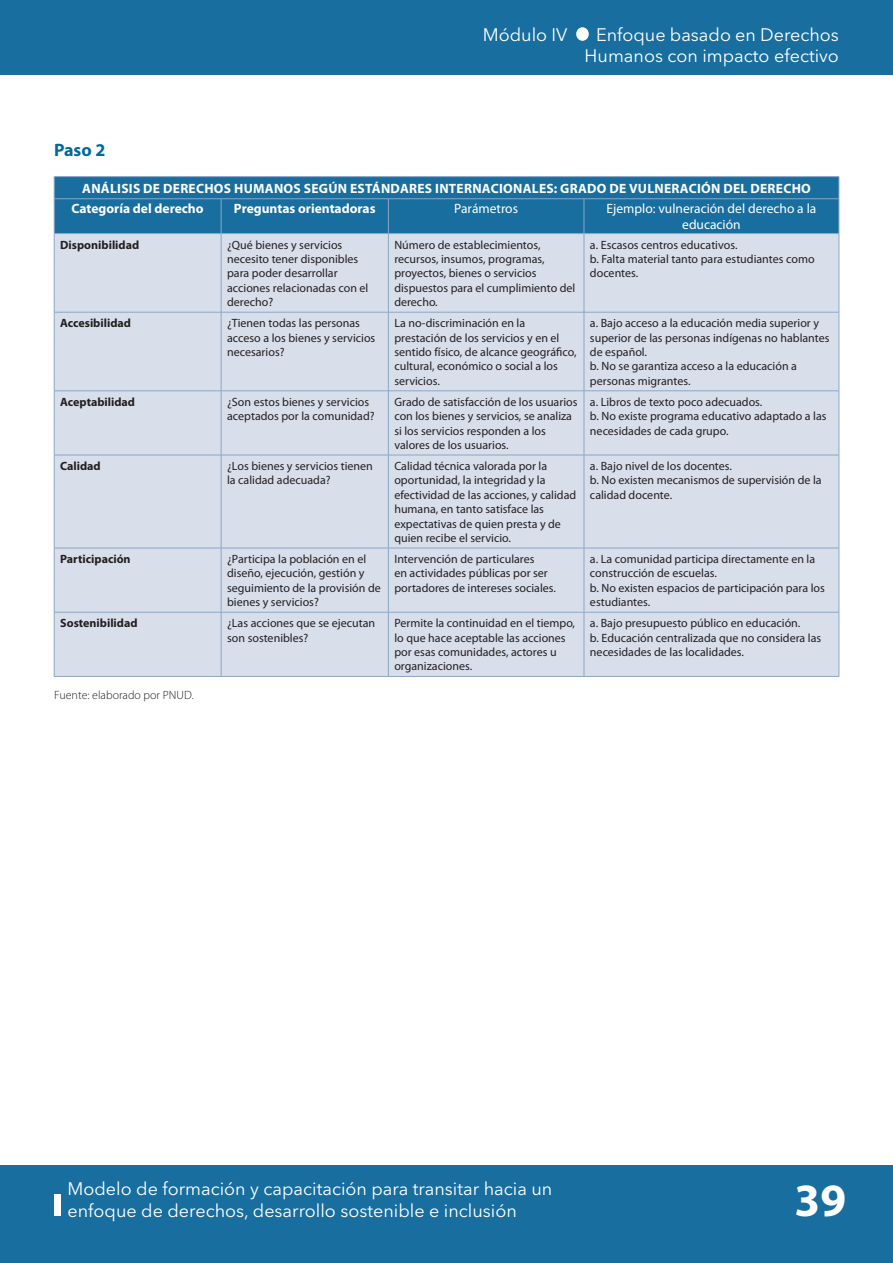
<style>
.page{position:relative;width:893px;height:1263px;background:#176e9f}
.page>*{position:absolute;margin:0;border:0;box-sizing:border-box;transform-origin:0 0}
.t1{font:700 46.5px "Myriad Pro";color:#fff}
.t2{font:18px/21.6px "Avenir Next LT Pro";color:#fff}
.t3{font:700 18px "Myriad Pro";color:#00699e}
.t4{font:700 13.5px "Myriad Pro";letter-spacing:.02em;color:#fff}
.t5{font:13.5px/16.2px "Myriad Pro";color:#fff;text-align:center}
.t6{font:700 13.5px "Myriad Pro";color:#fff}
.t7{font:12px/14.4px "Myriad Pro";color:#231f20}
.t8{font:700 12px "Myriad Pro";color:#231f20}
.t9{font:300 12px "Myriad Pro";color:#231f20}
</style>
<div class="page">
<div style="left:0;top:75px;width:893px;height:1090px;background:#fff"></div>
<div style="left:54px;top:1194px;width:7px;height:22px;background:#fff"></div>
<div style="left:576px;top:27px;width:13px;height:14px;background:#fff;border-radius:50%"></div>
<div style="left:55px;top:234px;width:784px;height:442px;background:#d8dfeb"></div>
<hr style="left:54px;top:176px;width:167px;height:1px;background:#8ba6c6">
<hr style="left:221px;top:176px;width:167px;height:1px;background:#8ba6c6">
<hr style="left:388px;top:176px;width:196px;height:1px;background:#8ba6c6">
<hr style="left:584px;top:176px;width:255px;height:1px;background:#8ba6c6">
<div style="left:54px;top:177px;width:786px;height:57px;background:#176e9f"></div>
<hr style="left:54px;top:198px;width:167px;height:1px;background:#8ba6c6">
<hr style="left:54px;top:199px;width:1px;height:34px;background:#8ba6c6">
<hr style="left:221px;top:198px;width:167px;height:1px;background:#8ba6c6">
<hr style="left:221px;top:199px;width:1px;height:34px;background:#8ba6c6">
<hr style="left:388px;top:198px;width:196px;height:1px;background:#8ba6c6">
<hr style="left:388px;top:199px;width:1px;height:34px;background:#8ba6c6">
<hr style="left:584px;top:198px;width:255px;height:1px;background:#8ba6c6">
<hr style="left:584px;top:199px;width:1px;height:34px;background:#8ba6c6">
<hr style="left:839px;top:199px;width:1px;height:34px;background:#8ba6c6">
<hr style="left:54px;top:233px;width:167px;height:1px;background:#8ba6c6">
<hr style="left:54px;top:234px;width:1px;height:78px;background:#8ba6c6">
<hr style="left:221px;top:233px;width:167px;height:1px;background:#8ba6c6">
<hr style="left:221px;top:234px;width:1px;height:78px;background:#8ba6c6">
<hr style="left:388px;top:233px;width:196px;height:1px;background:#8ba6c6">
<hr style="left:388px;top:234px;width:1px;height:78px;background:#8ba6c6">
<hr style="left:584px;top:233px;width:255px;height:1px;background:#8ba6c6">
<hr style="left:584px;top:234px;width:1px;height:78px;background:#8ba6c6">
<hr style="left:839px;top:234px;width:1px;height:78px;background:#8ba6c6">
<hr style="left:54px;top:312px;width:167px;height:1px;background:#8ba6c6">
<hr style="left:54px;top:312px;width:1px;height:79px;background:#8ba6c6">
<hr style="left:221px;top:312px;width:167px;height:1px;background:#8ba6c6">
<hr style="left:221px;top:312px;width:1px;height:79px;background:#8ba6c6">
<hr style="left:388px;top:312px;width:196px;height:1px;background:#8ba6c6">
<hr style="left:388px;top:312px;width:1px;height:79px;background:#8ba6c6">
<hr style="left:584px;top:312px;width:255px;height:1px;background:#8ba6c6">
<hr style="left:584px;top:312px;width:1px;height:79px;background:#8ba6c6">
<hr style="left:839px;top:312px;width:1px;height:79px;background:#8ba6c6">
<hr style="left:54px;top:391px;width:167px;height:1px;background:#8ba6c6">
<hr style="left:54px;top:391px;width:1px;height:64px;background:#8ba6c6">
<hr style="left:221px;top:391px;width:167px;height:1px;background:#8ba6c6">
<hr style="left:221px;top:391px;width:1px;height:64px;background:#8ba6c6">
<hr style="left:388px;top:391px;width:196px;height:1px;background:#8ba6c6">
<hr style="left:388px;top:391px;width:1px;height:64px;background:#8ba6c6">
<hr style="left:584px;top:391px;width:255px;height:1px;background:#8ba6c6">
<hr style="left:584px;top:391px;width:1px;height:64px;background:#8ba6c6">
<hr style="left:839px;top:391px;width:1px;height:64px;background:#8ba6c6">
<hr style="left:54px;top:455px;width:167px;height:1px;background:#8ba6c6">
<hr style="left:54px;top:455px;width:1px;height:93px;background:#8ba6c6">
<hr style="left:221px;top:455px;width:167px;height:1px;background:#8ba6c6">
<hr style="left:221px;top:455px;width:1px;height:93px;background:#8ba6c6">
<hr style="left:388px;top:455px;width:196px;height:1px;background:#8ba6c6">
<hr style="left:388px;top:455px;width:1px;height:93px;background:#8ba6c6">
<hr style="left:584px;top:455px;width:255px;height:1px;background:#8ba6c6">
<hr style="left:584px;top:455px;width:1px;height:93px;background:#8ba6c6">
<hr style="left:839px;top:455px;width:1px;height:93px;background:#8ba6c6">
<hr style="left:54px;top:548px;width:167px;height:1px;background:#8ba6c6">
<hr style="left:54px;top:548px;width:1px;height:64px;background:#8ba6c6">
<hr style="left:221px;top:548px;width:167px;height:1px;background:#8ba6c6">
<hr style="left:221px;top:548px;width:1px;height:64px;background:#8ba6c6">
<hr style="left:388px;top:548px;width:196px;height:1px;background:#8ba6c6">
<hr style="left:388px;top:548px;width:1px;height:64px;background:#8ba6c6">
<hr style="left:584px;top:548px;width:255px;height:1px;background:#8ba6c6">
<hr style="left:584px;top:548px;width:1px;height:64px;background:#8ba6c6">
<hr style="left:839px;top:548px;width:1px;height:64px;background:#8ba6c6">
<hr style="left:54px;top:612px;width:167px;height:1px;background:#8ba6c6">
<hr style="left:54px;top:612px;width:1px;height:64px;background:#8ba6c6">
<hr style="left:221px;top:612px;width:167px;height:1px;background:#8ba6c6">
<hr style="left:221px;top:612px;width:1px;height:64px;background:#8ba6c6">
<hr style="left:388px;top:612px;width:196px;height:1px;background:#8ba6c6">
<hr style="left:388px;top:612px;width:1px;height:64px;background:#8ba6c6">
<hr style="left:584px;top:612px;width:255px;height:1px;background:#8ba6c6">
<hr style="left:584px;top:612px;width:1px;height:64px;background:#8ba6c6">
<hr style="left:839px;top:612px;width:1px;height:64px;background:#8ba6c6">
<hr style="left:54px;top:676px;width:167px;height:1px;background:#8ba6c6">
<hr style="left:221px;top:676px;width:167px;height:1px;background:#8ba6c6">
<hr style="left:388px;top:676px;width:196px;height:1px;background:#8ba6c6">
<hr style="left:584px;top:676px;width:255px;height:1px;background:#8ba6c6">
<h2 class="t2" style="left:483px;top:24px;width:86px">Módulo IV</h2>
<h2 class="t2" style="left:585px;top:24px;width:256px;text-align:right">Enfoque basado en Derechos<br>Humanos con impacto efectivo</h2>
<p class="t3" style="left:54px;top:138px;width:53px">Paso 2</p>
<p class="t4" style="left:82px;top:179px;width:730px">ANÁLISIS DE DERECHOS HUMANOS SEGÚN ESTÁNDARES INTERNACIONALES: GRADO DE VULNERACIÓN DEL DERECHO</p>
<p class="t6" style="left:72px;top:200px;width:134px">Categoría del derecho</p>
<p class="t6" style="left:234px;top:200px;width:143px">Preguntas orientadoras</p>
<p class="t5" style="left:454px;top:200px;width:65px">Parámetros</p>
<p class="t5" style="left:607px;top:200px;width:211px">Ejemplo: vulneración del derecho a la educación</p>
<p class="t8" style="left:60px;top:237px;width:81px">Disponibilidad</p>
<p class="t7" style="left:227px;top:237px;width:143px">¿Qué bienes y servicios necesito tener disponibles para poder desarrollar acciones relacionadas con el derecho?</p>
<p class="t7" style="left:394px;top:237px;width:183px">Número de establecimientos, recursos, insumos, programas, proyectos, bienes o servicios dispuestos para el cumplimiento del derecho.</p>
<p class="t7" style="left:590px;top:237px;width:149px">a. Escasos centros educativos.</p>
<p class="t7" style="left:590px;top:252px;width:226px">b. Falta material tanto para estudiantes como docentes.</p>
<p class="t8" style="left:60px;top:315px;width:72px">Accesibilidad</p>
<p class="t7" style="left:227px;top:316px;width:150px">¿Tienen todas las personas acceso a los bienes y servicios necesarios?</p>
<p class="t7" style="left:394px;top:316px;width:184px">La no-discriminación en la prestación de los servicios y en el sentido físico, de alcance geográfico, cultural, económico o social a los servicios.</p>
<p class="t7" style="left:590px;top:316px;width:241px">a. Bajo acceso a la educación media superior y superior de las personas indígenas no hablantes de español.</p>
<p class="t7" style="left:590px;top:359px;width:208px">b. No se garantiza acceso a la educación a personas migrantes.</p>
<p class="t8" style="left:60px;top:394px;width:76px">Aceptabilidad</p>
<p class="t7" style="left:227px;top:394px;width:149px">¿Son estos bienes y servicios aceptados por la comunidad?</p>
<p class="t7" style="left:394px;top:394px;width:185px">Grado de satisfacción de los usuarios con los bienes y servicios, se analiza si los servicios responden a los valores de los usuarios.</p>
<p class="t7" style="left:590px;top:394px;width:174px">a. Libros de texto poco adecuados.</p>
<p class="t7" style="left:590px;top:409px;width:238px">b. No existe programa educativo adaptado a las necesidades de cada grupo.</p>
<p class="t8" style="left:60px;top:458px;width:42px">Calidad</p>
<p class="t7" style="left:227px;top:459px;width:147px">¿Los bienes y servicios tienen la calidad adecuada?</p>
<p class="t7" style="left:394px;top:459px;width:183px">Calidad técnica valorada por la oportunidad, la integridad y la efectividad de las acciones, y calidad humana, en tanto satisface las expectativas de quien presta y de quien recibe el servicio.</p>
<p class="t7" style="left:590px;top:459px;width:143px">a. Bajo nivel de los docentes.</p>
<p class="t7" style="left:590px;top:473px;width:233px">b. No existen mecanismos de supervisión de la calidad docente.</p>
<p class="t8" style="left:60px;top:551px;width:72px">Participación</p>
<p class="t7" style="left:227px;top:552px;width:155px">¿Participa la población en el diseño, ejecución, gestión y seguimiento de la provisión de bienes y servicios?</p>
<p class="t7" style="left:394px;top:552px;width:163px">Intervención de particulares<br>en actividades públicas por ser portadores de intereses sociales.</p>
<p class="t7" style="left:590px;top:552px;width:227px">a. La comunidad participa directamente en la construcción de escuelas.</p>
<p class="t7" style="left:590px;top:580px;width:236px">b. No existen espacios de participación para los estudiantes.</p>
<p class="t8" style="left:60px;top:615px;width:79px">Sostenibilidad</p>
<p class="t7" style="left:227px;top:616px;width:150px">¿Las acciones que se ejecutan son sostenibles?</p>
<p class="t7" style="left:394px;top:616px;width:182px">Permite la continuidad en el tiempo, lo que hace aceptable las acciones por esas comunidades, actores u organizaciones.</p>
<p class="t7" style="left:590px;top:616px;width:212px">a. Bajo presupuesto público en educación.</p>
<p class="t7" style="left:590px;top:630px;width:233px">b. Educación centralizada que no considera las necesidades de las localidades.</p>
<p class="t9" style="left:54px;top:688px;width:141px">Fuente: elaborado por PNUD.</p>
<h2 class="t2" style="left:68px;top:1178px;width:486px">Modelo de formación y capacitación para transitar hacia un enfoque de derechos, desarrollo sostenible e inclusión</h2>
<h1 class="t1" style="left:795px;top:1170px;width:53px">39</h1>
</div>
